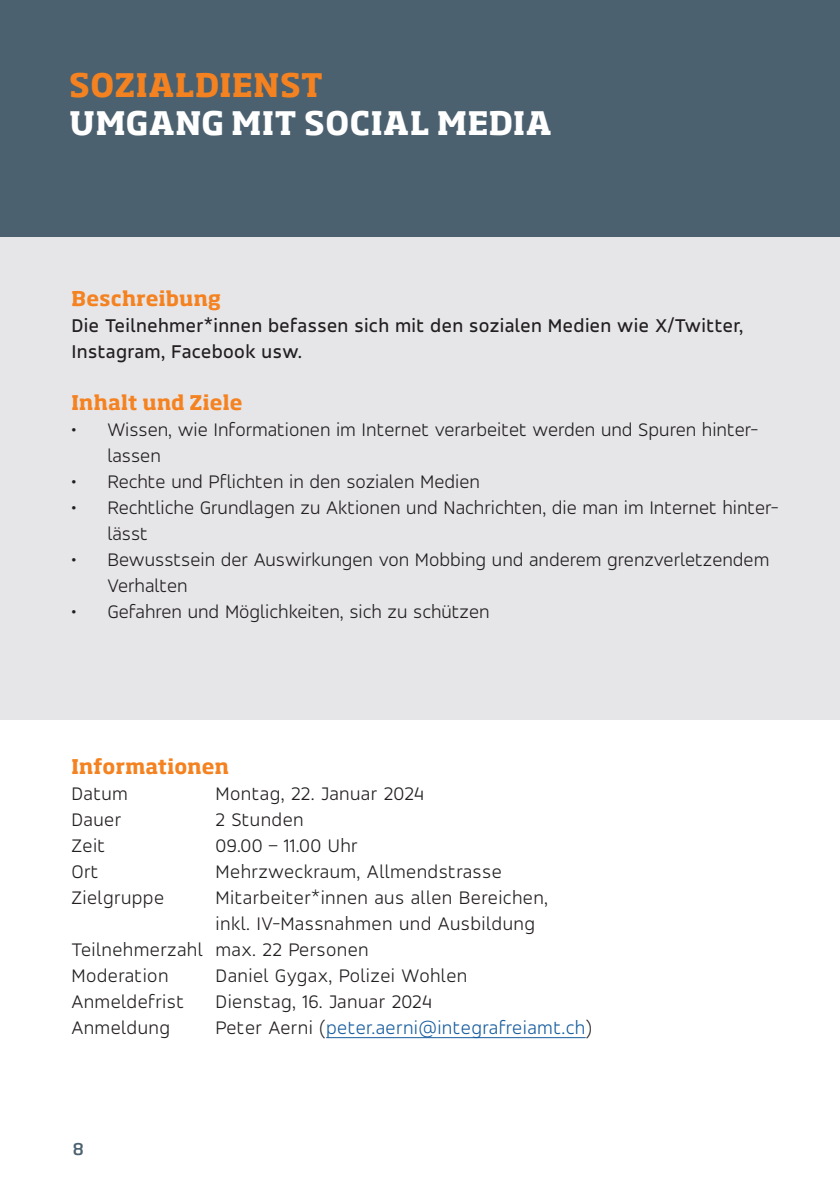
<style>
.page{position:relative;width:840px;height:1191px;background:#fff}
.page>*{position:absolute;margin:0;border:0;box-sizing:border-box;transform-origin:0 0}
.t1{font:700 32px "Soho Pro";letter-spacing:.02em;color:#fff}
.t2{font:700 32px "Soho Pro";letter-spacing:.02em;color:#f58220}
.t3{font:300 20px/26px "Accord";color:#231f20}
.t4{font:300 20px "Accord";letter-spacing:.02em;color:#231f20}
.t5{font:500 20px/26px "Accord";letter-spacing:.02em;color:#231f20}
.t6{font:300 20px "Accord";letter-spacing:.02em;color:#175d9e}
.t7{font:700 20px "Soho Pro";letter-spacing:.015em;color:#f58220}
.t8{font:500 16px "Soho Pro";color:#4c616f}
.s1{color:#231f20}
</style>
<div class="page">
<div style="left:0;top:0;width:839px;height:238px;background:#4c616f"></div>
<div style="left:0;top:237px;width:839px;height:482px;background:#e6e6e9"></div>
<hr style="left:326px;top:1037px;width:259px;height:1px;background:#175d9e">
<h1 class="t2" style="left:69px;top:62px;width:255px">SOZIALDIENST</h1>
<h1 class="t1" style="left:69px;top:100px;width:484px">UMGANG MIT SOCIAL MEDIA</h1>
<p class="t7" style="left:71px;top:284px;width:151px">Beschreibung</p>
<p class="t5" style="left:71px;top:312px;width:673px">Die Teilnehmer*innen befassen sich mit den sozialen Medien wie X/Twitter,<br>Instagram, Facebook usw.</p>
<p class="t7" style="left:71px;top:388px;width:173px">Inhalt und Ziele</p>
<p class="t3" style="left:107px;top:416px;width:651px;text-indent:-36px">• Wissen, wie Informationen im Internet verarbeitet werden und Spuren hinter&shy;lassen</p>
<p class="t3" style="left:71px;top:468px;width:410px">• Rechte und Pflichten in den sozialen Medien</p>
<p class="t3" style="left:107px;top:494px;width:672px;text-indent:-36px">• Rechtliche Grundlagen zu Aktionen und Nachrichten, die man im Internet hinter&shy;lässt</p>
<p class="t3" style="left:107px;top:546px;width:663px;text-indent:-36px">• Bewusstsein der Auswirkungen von Mobbing und anderem grenzverletzendem<br>Verhalten</p>
<p class="t3" style="left:71px;top:598px;width:419px">• Gefahren und Möglichkeiten, sich zu schützen</p>
<p class="t7" style="left:71px;top:752px;width:159px">Informationen</p>
<p class="t3" style="left:71px;top:780px;width:58px">Datum</p>
<p class="t4" style="left:215px;top:781px;width:210px">Montag, 22. Januar 2024</p>
<p class="t3" style="left:71px;top:806px;width:51px">Dauer</p>
<p class="t4" style="left:215px;top:807px;width:90px">2 Stunden</p>
<p class="t3" style="left:71px;top:832px;width:35px">Zeit</p>
<p class="t4" style="left:215px;top:833px;width:143px">09.00 – 11.00 Uhr</p>
<p class="t3" style="left:71px;top:858px;width:29px">Ort</p>
<p class="t4" style="left:215px;top:859px;width:287px">Mehrzweckraum, Allmendstrasse</p>
<p class="t4" style="left:71px;top:885px;width:94px">Zielgruppe</p>
<p class="t4" style="left:215px;top:885px;width:334px">Mitarbeiter*innen aus allen Bereichen,</p>
<p class="t4" style="left:215px;top:911px;width:321px">inkl. IV-Massnahmen und Ausbildung</p>
<p class="t4" style="left:71px;top:937px;width:298px">Teilnehmerzahl max. 22 Personen</p>
<p class="t4" style="left:71px;top:963px;width:98px">Moderation</p>
<p class="t4" style="left:215px;top:963px;width:253px">Daniel Gygax, Polizei Wohlen</p>
<p class="t4" style="left:71px;top:989px;width:114px">Anmeldefrist</p>
<p class="t4" style="left:215px;top:989px;width:218px">Dienstag, 16. Januar 2024</p>
<p class="t4" style="left:71px;top:1015px;width:100px">Anmeldung</p>
<p class="t6" style="left:215px;top:1015px;width:378px"><span class="s1">Peter Aerni (</span>peter.aerni@integrafreiamt.ch<span class="s1">)</span></p>
<p class="t8" style="left:73px;top:1137px;width:13px">8</p>
</div>
